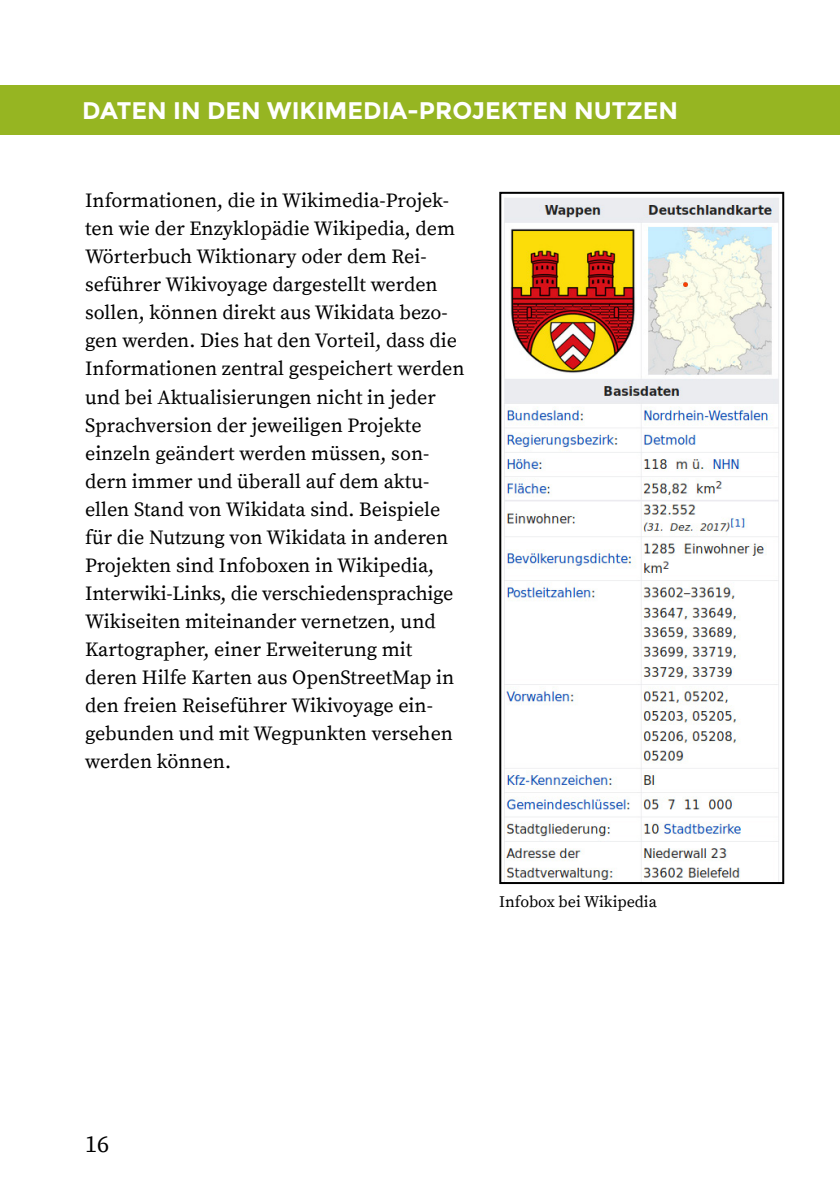
<style>
.page{position:relative;width:840px;height:1191px;background:#fff}
.page>*{position:absolute;margin:0;border:0;box-sizing:border-box;transform-origin:0 0}
.t1{font:700 24px "Montserrat";color:#fff}
.t2{font:24px "Source Serif Pro";color:#000}
.t3{font:20px/28px "Source Serif Pro";color:#000}
.t4{font:16px "Source Serif Pro";color:#000}
</style>
<div class="page">
<div style="left:0;top:85px;width:839px;height:49px;background:#96b522"></div>
<img style="left:504px;top:198px;width:275px;height:683px">
<div style="left:499px;top:192px;width:284px;height:692px;border:2px solid #000"></div>
<p class="t1" style="left:82px;top:96px;width:597px">DATEN IN DEN WIKIMEDIA-PROJEKTEN NUTZEN</p>
<p class="t3" style="left:85px;top:188px;width:380px">Informationen, die in Wikimedia-Projek&shy;ten wie der Enzyklopädie Wikipedia, dem Wörterbuch Wiktionary oder dem Rei&shy;seführer Wikivoyage dargestellt werden sollen, können direkt aus Wikidata bezo&shy;gen werden. Dies hat den Vorteil, dass die Informationen zentral gespeichert werden und bei Aktualisierungen nicht in jeder Sprachversion der jeweiligen Projekte einzeln geändert werden müssen, son&shy;dern immer und überall auf dem aktu&shy;ellen Stand von Wikidata sind. Beispiele für die Nutzung von Wikidata in anderen Projekten sind Infoboxen in Wikipedia, Interwiki-Links, die verschiedensprachige Wikiseiten miteinander vernetzen, und Kartographer, einer Erweiterung mit deren Hilfe Karten aus OpenStreetMap in den freien Reiseführer Wikivoyage ein&shy;gebunden und mit Wegpunkten versehen werden können.</p>
<p class="t4" style="left:499px;top:892px;width:159px">Infobox bei Wikipedia</p>
<p class="t2" style="left:85px;top:1129px;width:25px">16</p>
</div>
